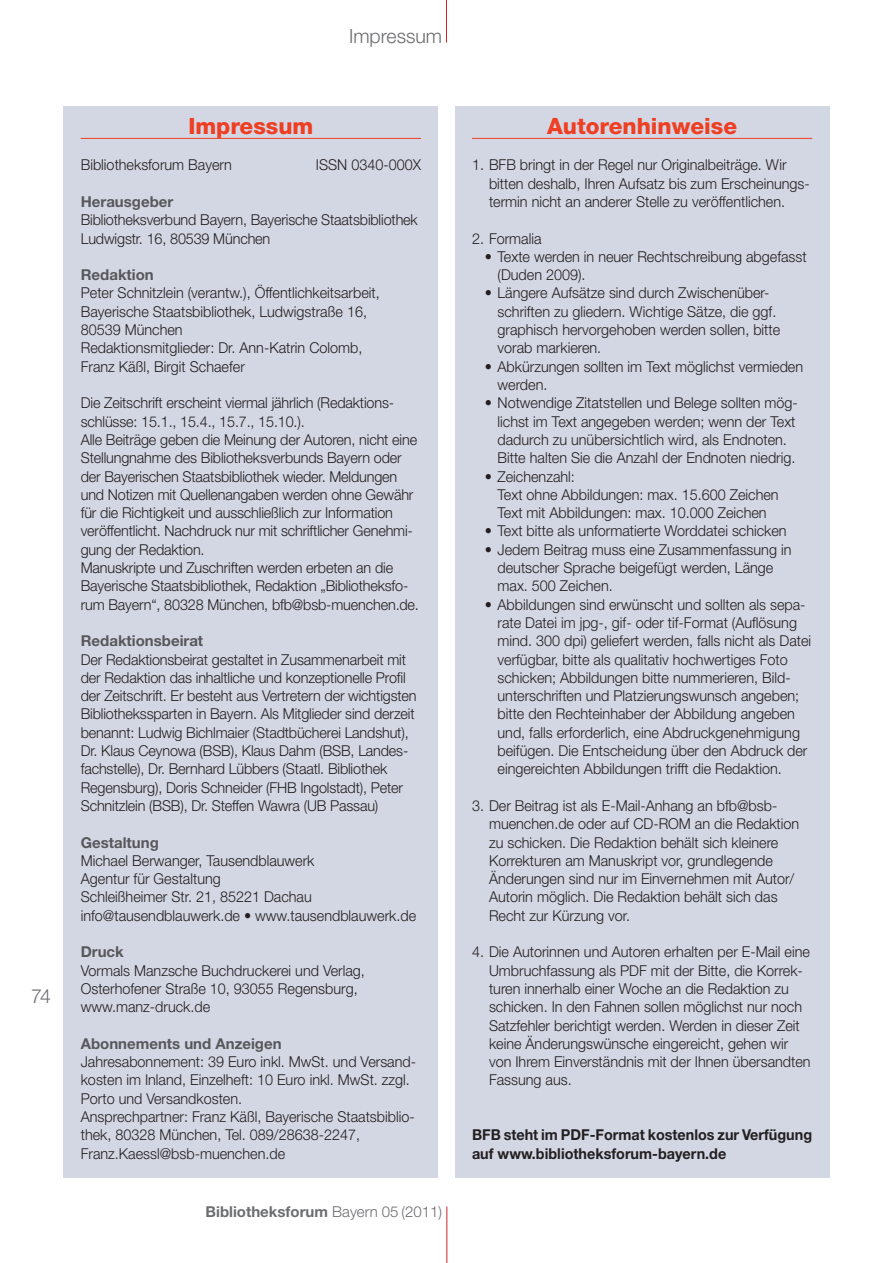
<style>
.page{position:relative;width:893px;height:1263px;background:#fff}
.page>*{position:absolute;margin:0;border:0;box-sizing:border-box;transform-origin:0 0}
.t1{font:800 22.5px "Helvetica Neue";color:#ef3e22}
.t2{font:300 19.5px "Helvetica Neue";color:#6c6d70}
.t3{font:300 15px/18.3px "Helvetica Neue";color:#231f20;scale:.96 1}
.t4{font:700 15px/18.3px "Helvetica Neue";color:#231f20;scale:.96 1}
.t5{font:700 15px "Helvetica Neue";color:#57585a}
.t6{font:700 15px "Helvetica Neue";color:#6c6d70}
.s1{font-weight:300}
</style>
<div class="page">
<hr style="left:446px;top:0;width:1px;height:43px;background:#d1232a">
<hr style="left:446px;top:1206px;width:1px;height:57px;background:#d1232a">
<div style="left:455px;top:106px;width:374px;height:1072px;background:#d3d7e4"></div>
<div style="left:64px;top:106px;width:374px;height:1072px;background:#d3d7e4"></div>
<hr style="left:81px;top:138px;width:340px;height:1px;background:#ef3e22">
<hr style="left:472px;top:138px;width:340px;height:1px;background:#ef3e22">
<h2 class="t2" style="left:31px;top:984px;width:21px">74</h2>
<h1 class="t1" style="left:188px;top:112px;width:127px">Impressum</h1>
<h2 class="t2" style="left:349px;top:24px;width:95px">Impressum</h2>
<p class="t3" style="left:81px;top:156px;width:159px">Bibliotheksforum Bayern</p>
<p class="t3" style="left:316px;top:156px;width:111px">ISSN 0340-000X</p>
<p class="t5" style="left:81px;top:192px;width:94px">Herausgeber</p>
<p class="t3" style="left:81px;top:210px;width:352px">Bibliotheksverbund Bayern, Bayerische Staatsbibliothek<br>Ludwigstr. 16, 80539 München</p>
<p class="t5" style="left:81px;top:266px;width:75px">Redaktion</p>
<p class="t3" style="left:81px;top:284px;width:313px">Peter Schnitzlein (verantw.), Öffentlichkeitsarbeit, Bayerische Staatsbibliothek, Ludwigstraße 16, 80539 München<br>Redaktionsmitglieder: Dr. Ann-Katrin Colomb, Franz Käßl, Birgit Schaefer</p>
<p class="t3" style="left:81px;top:393px;width:354px">Die Zeitschrift erscheint viermal jährlich (Redaktions&shy;schlüsse: 15.1., 15.4., 15.7., 15.10.).<br>Alle Beiträge geben die Meinung der Autoren, nicht eine Stellungnahme des Bibliotheksverbunds Bayern oder der Bayerischen Staatsbibliothek wieder. Meldungen und Notizen mit Quellenangaben werden ohne Gewähr für die Richtigkeit und ausschließlich zur Information veröffentlicht. Nachdruck nur mit schriftlicher Genehmi&shy;gung der Redaktion.<br>Manuskripte und Zuschriften werden erbeten an die Bayerische Staatsbibliothek, Redaktion „Bibliotheksfo&shy;rum Bayern“, 80328 München, bfb@bsb-muenchen.de.</p>
<p class="t5" style="left:81px;top:632px;width:124px">Redaktionsbeirat</p>
<p class="t3" style="left:81px;top:650px;width:351px">Der Redaktionsbeirat gestaltet in Zusammenarbeit mit der Redaktion das inhaltliche und konzeptionelle Profil der Zeitschrift. Er besteht aus Vertretern der wichtigsten Bibliothekssparten in Bayern. Als Mitglieder sind derzeit benannt: Ludwig Bichlmaier (Stadtbücherei Landshut), Dr. Klaus Ceynowa (BSB), Klaus Dahm (BSB, Landes&shy;fachstelle), Dr. Bernhard Lübbers (Staatl. Bibliothek Regensburg), Doris Schneider (FHB Ingolstadt), Peter Schnitzlein (BSB), Dr. Steffen Wawra (UB Passau)</p>
<p class="t5" style="left:81px;top:833px;width:80px">Gestaltung</p>
<p class="t3" style="left:81px;top:851px;width:351px">Michael Berwanger, Tausendblauwerk<br>Agentur für Gestaltung<br>Schleißheimer Str. 21, 85221 Dachau info@tausendblauwerk.de • www.tausendblauwerk.de</p>
<p class="t5" style="left:81px;top:943px;width:45px">Druck</p>
<p class="t3" style="left:81px;top:961px;width:297px">Vormals Manzsche Buchdruckerei und Verlag,<br>Osterhofener Straße 10, 93055 Regensburg, www.manz-druck.de</p>
<p class="t5" style="left:81px;top:1034px;width:202px">Abonnements und Anzeigen</p>
<p class="t3" style="left:81px;top:1052px;width:351px">Jahresabonnement: 39 Euro inkl. MwSt. und Versand&shy;kosten im Inland, Einzelheft: 10 Euro inkl. MwSt. zzgl.<br>Porto und Versandkosten.<br>Ansprechpartner: Franz Käßl, Bayerische Staatsbiblio&shy;thek, 80328 München, Tel. 089/28638-2247, Franz.Kaessl@bsb-muenchen.de</p>
<p class="t6" style="left:206px;top:1202px;width:238px">Bibliotheksforum <span class="s1">Bayern 05 (2011)</span></p>
<h1 class="t1" style="left:547px;top:112px;width:192px">Autorenhinweise</h1>
<p class="t3" style="left:489px;top:156px;width:336px;text-indent:-17px">1. BFB bringt in der Regel nur Originalbeiträge. Wir bitten deshalb, Ihren Aufsatz bis zum Erscheinungs&shy;termin nicht an anderer Stelle zu veröffentlichen.</p>
<p class="t3" style="left:472px;top:229px;width:74px">2. Formalia</p>
<p class="t3" style="left:497px;top:247px;width:324px;text-indent:-13px">• Texte werden in neuer Rechtschreibung abgefasst (Duden 2009).</p>
<p class="t3" style="left:497px;top:284px;width:296px;text-indent:-13px">• Längere Aufsätze sind durch Zwischenüber&shy;schriften zu gliedern. Wichtige Sätze, die ggf. graphisch hervorgehoben werden sollen, bitte vorab markieren.</p>
<p class="t3" style="left:497px;top:357px;width:320px;text-indent:-13px">• Abkürzungen sollten im Text möglichst vermieden werden.</p>
<p class="t3" style="left:497px;top:393px;width:314px;text-indent:-13px">• Notwendige Zitatstellen und Belege sollten mög&shy;lichst im Text angegeben werden; wenn der Text dadurch zu unübersichtlich wird, als Endnoten.<br>Bitte halten Sie die Anzahl der Endnoten niedrig.</p>
<p class="t3" style="left:497px;top:467px;width:294px;text-indent:-13px">• Zeichenzahl:<br>Text ohne Abbildungen: max. 15.600 Zeichen<br>Text mit Abbildungen: max. 10.000 Zeichen</p>
<p class="t3" style="left:485px;top:522px;width:316px">• Text bitte als unformatierte Worddatei schicken</p>
<p class="t3" style="left:497px;top:540px;width:308px;text-indent:-13px">• Jedem Beitrag muss eine Zusammenfassung in deutscher Sprache beigefügt werden, Länge max. 500 Zeichen.</p>
<p class="t3" style="left:497px;top:595px;width:328px;text-indent:-13px">• Abbildungen sind erwünscht und sollten als sepa&shy;rate Datei im jpg-, gif- oder tif-Format (Auflösung mind. 300 dpi) geliefert werden, falls nicht als Datei verfügbar, bitte als qualitativ hochwertiges Foto schicken; Abbildungen bitte nummerieren, Bild&shy;unterschriften und Platzierungswunsch angeben; bitte den Rechteinhaber der Abbildung angeben und, falls erforderlich, eine Abdruckgenehmigung beifügen. Die Entscheidung über den Abdruck der eingereichten Abbildungen trifft die Redaktion.</p>
<p class="t3" style="left:489px;top:796px;width:325px;text-indent:-17px">3. Der Beitrag ist als E-Mail-Anhang an bfb@bsb&shy;muenchen.de oder auf CD-ROM an die Redaktion zu schicken. Die Redaktion behält sich kleinere Korrekturen am Manuskript vor, grundlegende Änderungen sind nur im Einvernehmen mit Autor/ Autorin möglich. Die Redaktion behält sich das Recht zur Kürzung vor.</p>
<p class="t3" style="left:489px;top:942px;width:337px;text-indent:-17px">4. Die Autorinnen und Autoren erhalten per E-Mail eine Umbruchfassung als PDF mit der Bitte, die Korrek&shy;turen innerhalb einer Woche an die Redaktion zu schicken. In den Fahnen sollen möglichst nur noch Satzfehler berichtigt werden. Werden in dieser Zeit keine Änderungswünsche eingereicht, gehen wir von Ihrem Einverständnis mit der Ihnen übersandten Fassung aus.</p>
<p class="t4" style="left:472px;top:1125px;width:356px">BFB steht im PDF-Format kostenlos zur Verfügung auf www.bibliotheksforum-bayern.de</p>
</div>
